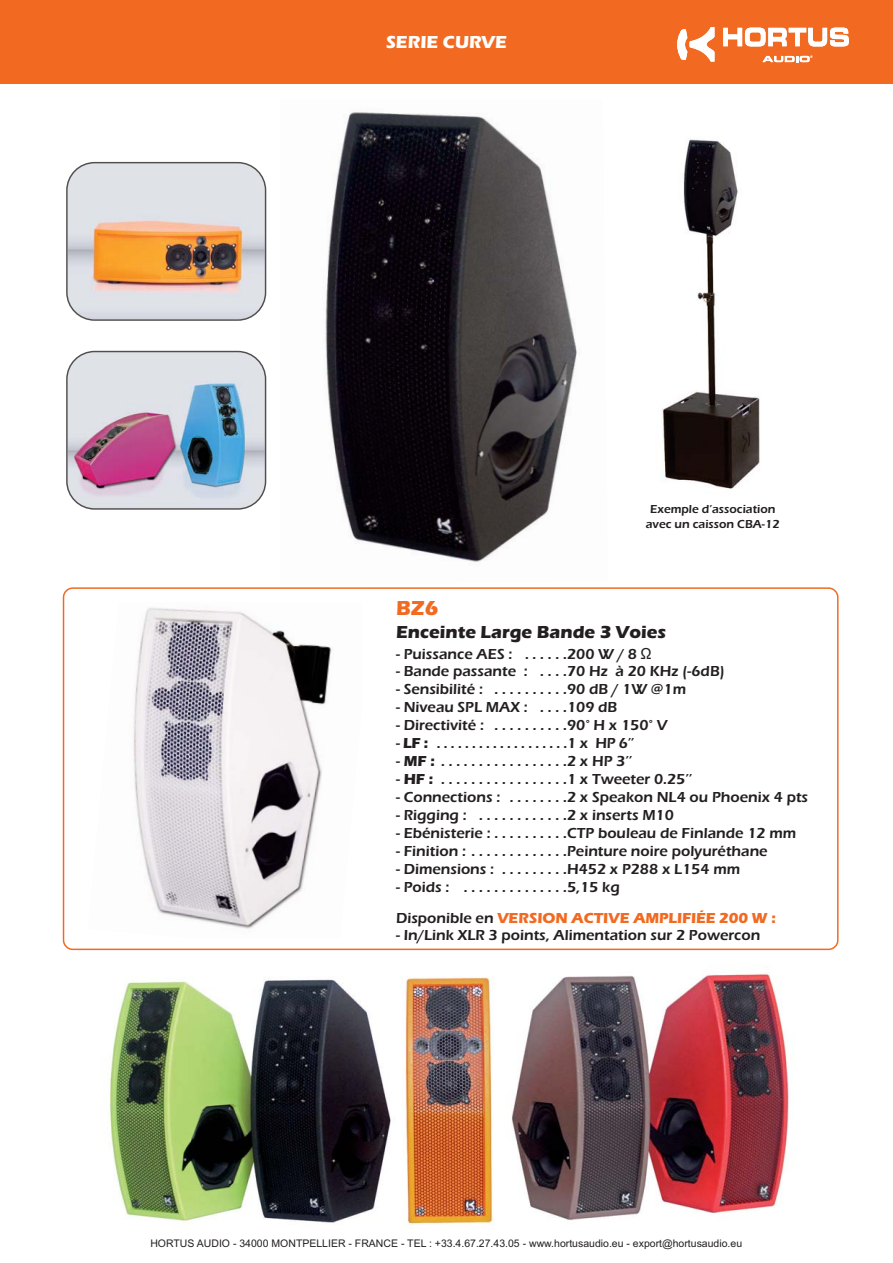
<style>
.page{position:relative;width:893px;height:1263px;background:#fff}
.page>*{position:absolute;margin:0;border:0;box-sizing:border-box;transform-origin:0 0}
.t1{font:700 21px "Eras ITC";color:#f26a21}
.t2{font:700 18px "Eras ITC";color:#231f20}
.t3{font:700 18px "Eras ITC";color:#fff}
.t4{font:600 15px/30.8px "Eras ITC";color:#231f20}
.t5{font:600 12px/14.4px "Eras ITC";color:#231f20;text-align:center}
.t6{font:10.5px "Arial";color:#231f20}
.s1{font-family:"Tahoma";font-weight:400}
.s2{font-weight:700}
.s3{font-weight:700;color:#f26a21}
</style>
<div class="page">
<img style="left:72px;top:950px;width:757px;height:276px">
<img style="left:325px;top:112px;width:252px;height:450px">
<div style="left:0;top:0;width:893px;height:84px;background:#f26a21"></div>
<svg style="left:677px;top:27px;width:37px;height:35px"></svg>
<svg style="left:762px;top:55px;width:51px;height:7px"></svg>
<svg style="left:723px;top:28px;width:126px;height:18px"></svg>
<svg style="left:63px;top:587px;width:775px;height:363px"></svg>
<div style="left:78px;top:602px;width:284px;height:335px;background:#fff"></div>
<img style="left:133px;top:607px;width:199px;height:322px">
<svg style="left:66px;top:162px;width:200px;height:159px;background:#d7c3b3"></svg>
<img style="left:66px;top:351px;width:200px;height:159px">
<img style="left:662px;top:139px;width:98px;height:350px">
<p class="t3" style="left:386px;top:36px;width:122px">SERIE CURVE</p>
<p class="t5" style="left:646px;top:503px;width:135px">Exemple d’association avec un caisson CBA-12</p>
<h1 class="t1" style="left:396px;top:601px;width:44px">BZ6</h1>
<p class="t2" style="left:396px;top:626px;width:271px">Enceinte Large Bande 3 Voies</p>
<p class="t4" style="left:396px;top:640px;width:257px">- Puissance AES : . . . . . .200 W / 8 <span class="s1">Ω</span></p>
<p class="t4" style="left:396px;top:657px;width:330px">- Bande passante : . . . .70 Hz à 20 KHz (-6dB)</p>
<p class="t4" style="left:396px;top:675px;width:292px">- Sensibilité : . . . . . . . . . .90 dB / 1W @1m</p>
<p class="t4" style="left:396px;top:693px;width:223px">- Niveau SPL MAX : . . . .109 dB</p>
<p class="t4" style="left:396px;top:711px;width:273px">- Directivité : . . . . . . . . . .90° H x 150° V</p>
<p class="t4" style="left:396px;top:729px;width:240px">- <span class="s2">LF :</span> . . . . . . . . . . . . . . . . . . .1 x HP 6’’</p>
<p class="t4" style="left:396px;top:747px;width:238px">- <span class="s2">MF :</span> . . . . . . . . . . . . . . . . .2 x HP 3’’</p>
<p class="t4" style="left:396px;top:765px;width:298px">- <span class="s2">HF :</span> . . . . . . . . . . . . . . . . .1 x Tweeter 0.25’’</p>
<p class="t4" style="left:396px;top:783px;width:414px">- Connections : . . . . . . . .2 x Speakon NL4 ou Phoenix 4 pts</p>
<p class="t4" style="left:396px;top:801px;width:279px">- Rigging : . . . . . . . . . . . .2 x inserts M10</p>
<p class="t4" style="left:396px;top:819px;width:402px">- Ebénisterie : . . . . . . . . . .CTP bouleau de Finlande 12 mm</p>
<p class="t4" style="left:396px;top:837px;width:373px">- Finition : . . . . . . . . . . . . .Peinture noire polyuréthane</p>
<p class="t4" style="left:396px;top:855px;width:346px">- Dimensions : . . . . . . . . .H452 x P288 x L154 mm</p>
<p class="t4" style="left:396px;top:873px;width:381px">- Poids : . . . . . . . . . . . . . .5,15 kg<br>Disponible en <span class="s3">VERSION ACTIVE AMPLIFIÉE 200 W :</span></p>
<p class="t4" style="left:396px;top:922px;width:366px">- In/Link XLR 3 points, Alimentation sur 2 Powercon</p>
<p class="t6" style="left:150px;top:1237px;width:593px">HORTUS AUDIO - 34000 MONTPELLIER - FRANCE - TEL : +33.4.67.27.43.05 - www.hortusaudio.eu - export@hortusaudio.eu</p>
</div>
